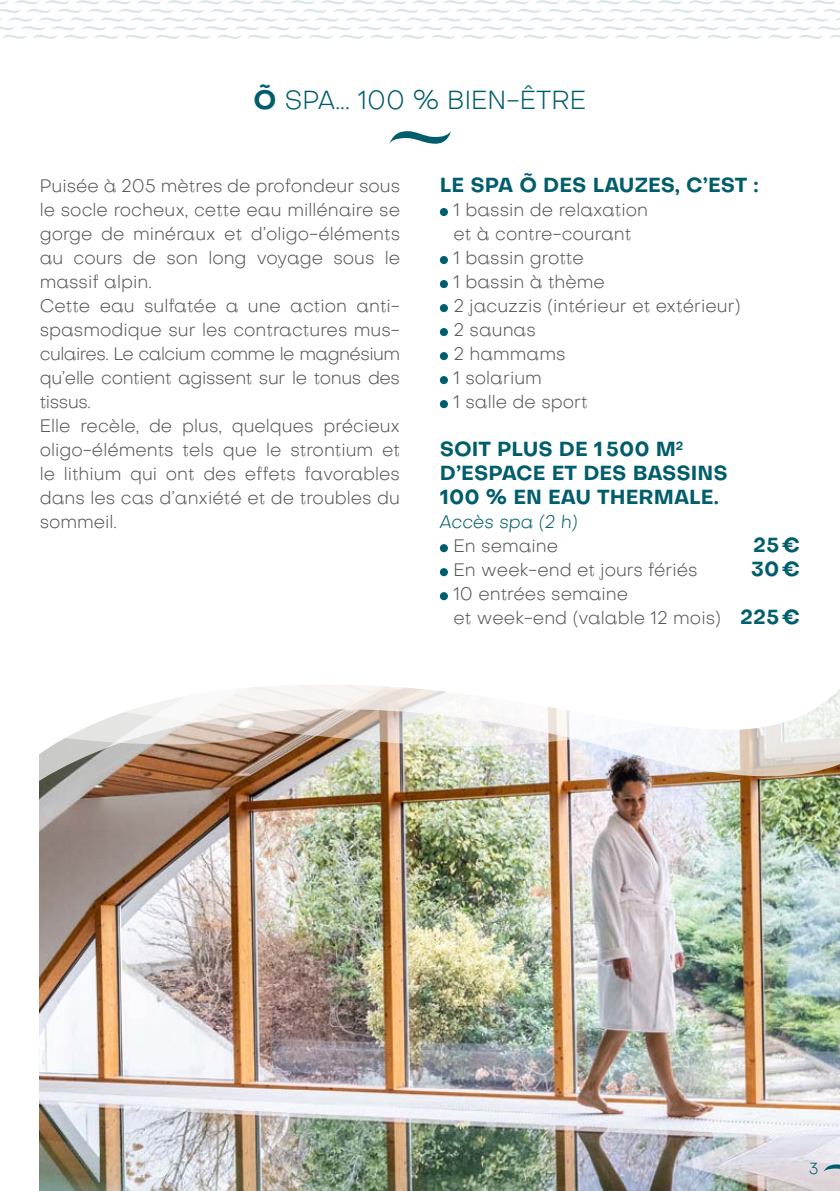
<style>
.page{position:relative;width:840px;height:1191px;background:#fff}
.page>*{position:absolute;margin:0;border:0;box-sizing:border-box;transform-origin:0 0}
.t1{font:300 26px "Subjectivity";color:#005d6b}
.t2{font:700 20px/24px "Subjectivity";color:#005d6b}
.t3{font:300 18px/24px "Subjectivity";color:#565655}
.t4{font:italic 300 18px "Subjectivity";color:#005d6b}
.t5{font:300 16px "Subjectivity";color:#005d6b}
.s1{font-weight:700}
</style>
<div class="page">
<img style="left:40px;top:794px;width:799px;height:397px">
<svg style="left:822px;top:1164px;width:17px;height:8px"></svg>
<img style="left:39px;top:783px;width:800px;height:11px">
<img style="left:39px;top:688px;width:800px;height:95px">
<svg style="left:39px;top:685px;width:377px;height:67px"></svg>
<div style="left:439px;top:208px;width:8px;height:8px;background:#005d6b;border-radius:50%"></div>
<div style="left:439px;top:256px;width:8px;height:8px;background:#005d6b;border-radius:50%"></div>
<div style="left:439px;top:280px;width:8px;height:8px;background:#005d6b;border-radius:50%"></div>
<div style="left:439px;top:304px;width:8px;height:8px;background:#005d6b;border-radius:50%"></div>
<div style="left:439px;top:328px;width:8px;height:8px;background:#005d6b;border-radius:50%"></div>
<div style="left:439px;top:352px;width:8px;height:8px;background:#005d6b;border-radius:50%"></div>
<div style="left:439px;top:376px;width:8px;height:8px;background:#005d6b;border-radius:50%"></div>
<div style="left:439px;top:400px;width:8px;height:8px;background:#005d6b;border-radius:50%"></div>
<div style="left:439px;top:544px;width:8px;height:8px;background:#005d6b;border-radius:50%"></div>
<div style="left:439px;top:568px;width:8px;height:8px;background:#005d6b;border-radius:50%"></div>
<div style="left:439px;top:592px;width:8px;height:8px;background:#005d6b;border-radius:50%"></div>
<svg style="left:389px;top:131px;width:61px;height:13px"></svg>
<svg style="left:0;top:0;width:839px;height:39px"></svg>
<h1 class="t1" style="left:253px;top:85px;width:334px"><span class="s1">Õ</span> SPA... 100 % BIEN-ÊTRE</h1>
<p class="t3" style="left:40px;top:174px;width:362px">Puisée à 205 mètres de profondeur sous le socle rocheux, cette eau millénaire se gorge de minéraux et d’oligo-éléments au cours de son long voyage sous le massif alpin.<br>Cette eau sulfatée a une action anti&shy;spasmodique sur les contractures mus&shy;culaires. Le calcium comme le magnésium qu’elle contient agissent sur le tonus des tissus.<br>Elle recèle, de plus, quelques précieux oligo-éléments tels que le strontium et le lithium qui ont des effets favorables dans les cas d’anxiété et de troubles du sommeil.</p>
<p class="t2" style="left:439px;top:173px;width:320px">LE SPA Õ DES LAUZES, C’EST :</p>
<p class="t3" style="left:453px;top:198px;width:288px">1 bassin de relaxation<br>et à contre-courant<br>1 bassin grotte<br>1 bassin à thème<br>2 jacuzzis (intérieur et extérieur)<br>2 saunas<br>2 hammams<br>1 solarium<br>1 salle de sport</p>
<p class="t2" style="left:439px;top:437px;width:289px">SOIT PLUS DE 1 500 M<sup>2<br></sup>D’ESPACE ET DES BASSINS<br>100 % EN EAU THERMALE.</p>
<p class="t4" style="left:439px;top:515px;width:139px">Accès spa (2 h)</p>
<p class="t3" style="left:453px;top:534px;width:269px">En semaine<br>En week-end et jours fériés<br>10 entrées semaine<br>et week-end (valable 12 mois)</p>
<p class="t2" style="left:750px;top:533px;width:51px">25 €<br>30 €</p>
<p class="t2" style="left:739px;top:605px;width:61px">225 €</p>
<p class="t5" style="left:808px;top:1159px;width:11px">3</p>
</div>
